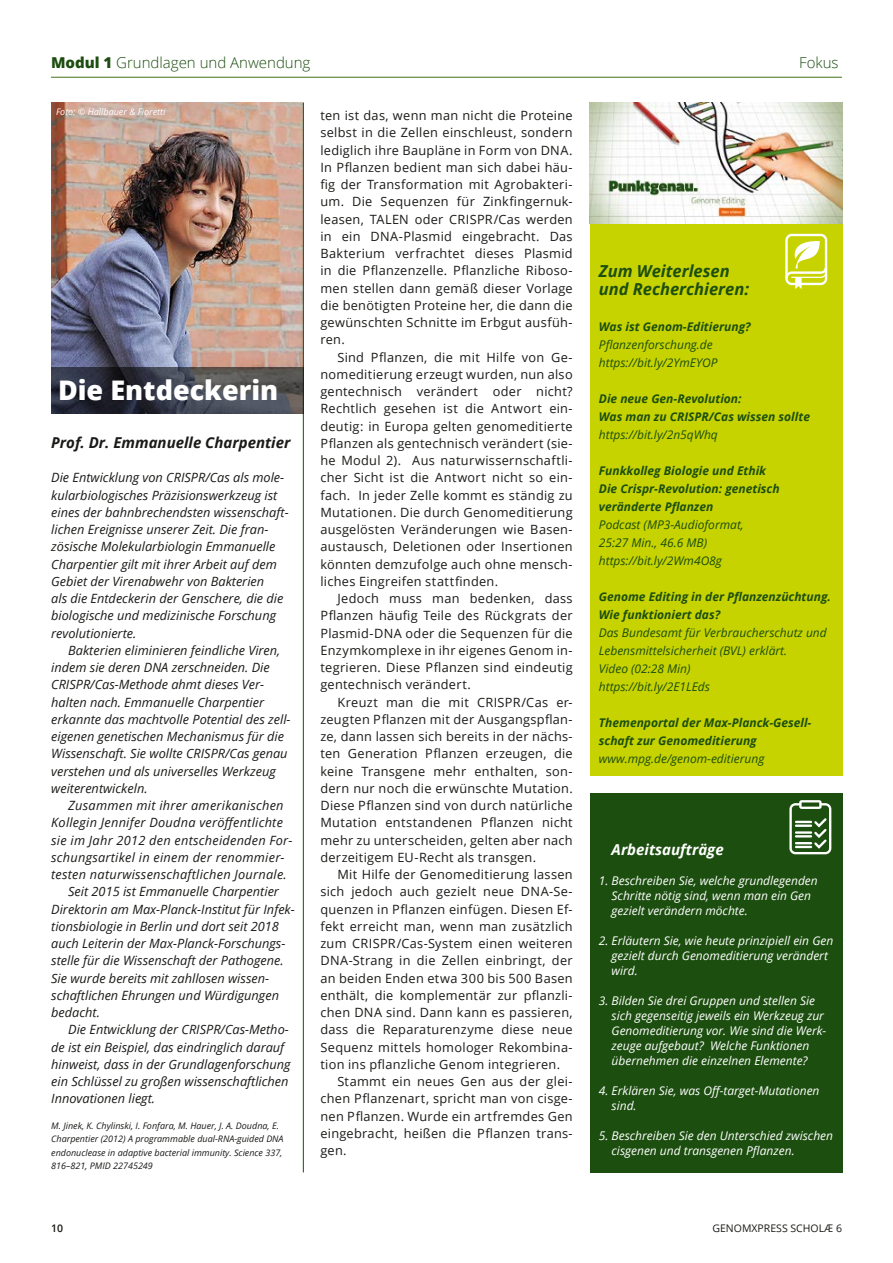
<style>
.page{position:relative;width:893px;height:1263px;background:#fff}
.page>*{position:absolute;margin:0;border:0;box-sizing:border-box;transform-origin:0 0}
.t1{font:800 27px "Open Sans";color:#fff}
.t2{font:italic 700 16.5px/18px "Open Sans";color:#1c4e0f}
.t3{font:300 15px "Open Sans";color:#1c4e0f}
.t4{font:italic 700 15px "Open Sans";color:#1a1a18}
.t5{font:italic 700 15px "Open Sans";color:#fff}
.t6{font:12.75px/17.2px "Open Sans";letter-spacing:.025em;color:#1a1a18;text-align:justify}
.t7{font:italic 12.75px/17.2px "Open Sans";color:#1a1a18}
.t8{font:italic 12.75px "Open Sans";letter-spacing:.02em;color:#1a1a18}
.t9{font:italic 12px/15px "Open Sans";color:#fff}
.t10{font:italic 12px/18px "Open Sans";color:#1c4e0f}
.t11{font:italic 700 12px/18px "Open Sans";color:#1c4e0f}
.t12{font:10.5px "Open Sans";color:#1a1a18}
.t13{font:600 10.5px "Open Sans";color:#1a1a18}
.t14{font:italic 9px/13.5px "Open Sans";color:#1a1a18}
.t15{font:italic 9px "Open Sans";color:#fff}
.s1{font-weight:800}
</style>
<div class="page">
<hr style="left:51px;top:77px;width:791px;height:1px;background:#457217">
<div style="left:590px;top:793px;width:252px;height:379px;background:#1c4e0f"></div>
<svg style="left:789px;top:800px;width:42px;height:54px"></svg>
<div style="left:590px;top:224px;width:252px;height:552px;background:#c7d300"></div>
<svg style="left:785px;top:234px;width:42px;height:55px"></svg>
<img style="left:590px;top:103px;width:252px;height:121px">
<img style="left:51px;top:103px;width:252px;height:264px">
<hr style="left:303px;top:103px;width:1px;height:1069px;background:#1c4e0f">
<svg style="left:51px;top:367px;width:252px;height:46px;background:#3d3f48"></svg>
<p class="t3" style="left:51px;top:53px;width:261px"><span class="s1">Modul 1</span> Grundlagen und Anwendung</p>
<p class="t3" style="left:799px;top:53px;width:41px">Fokus</p>
<p class="t6" style="left:320px;top:106px;width:254px">ten ist das, wenn man nicht die Proteine selbst in die Zellen einschleust, sondern lediglich ihre Baupläne in Form von DNA.<br>In Pflanzen bedient man sich dabei häu&shy;fig der Transformation mit Agrobakteri&shy;um. Die Sequenzen für Zinkfingernuk&shy;leasen, TALEN oder CRISPR/Cas werden in ein DNA-Plasmid eingebracht. Das Bakterium verfrachtet dieses Plasmid in die Pflanzenzelle. Pflanzliche Riboso&shy;men stellen dann gemäß dieser Vorlage die benötigten Proteine her, die dann die gewünschten Schnitte im Erbgut ausfüh&shy;ren.</p>
<p class="t6" style="left:320px;top:348px;width:254px;text-indent:17px">Sind Pflanzen, die mit Hilfe von Ge&shy;nomeditierung erzeugt wurden, nun also gentechnisch verändert oder nicht?<br>Rechtlich gesehen ist die Antwort ein&shy;deutig: in Europa gelten genomeditierte Pflanzen als gentechnisch verändert (sie&shy;he Modul 2). Aus naturwissernschaftli&shy;cher Sicht ist die Antwort nicht so ein&shy;fach. In jeder Zelle kommt es ständig zu Mutationen. Die durch Genomeditierung ausgelösten Veränderungen wie Basen&shy;austausch, Deletionen oder Insertionen könnten demzufolge auch ohne mensch&shy;liches Eingreifen stattfinden.</p>
<p class="t6" style="left:320px;top:589px;width:254px;text-indent:17px">Jedoch muss man bedenken, dass Pflanzen häufig Teile des Rückgrats der Plasmid-DNA oder die Sequenzen für die Enzymkomplexe in ihr eigenes Genom in&shy;tegrieren. Diese Pflanzen sind eindeutig gentechnisch verändert.</p>
<p class="t6" style="left:320px;top:693px;width:254px;text-indent:17px">Kreuzt man die mit CRISPR/Cas er&shy;zeugten Pflanzen mit der Ausgangspflan&shy;ze, dann lassen sich bereits in der nächs&shy;ten Generation Pflanzen erzeugen, die keine Transgene mehr enthalten, son&shy;dern nur noch die erwünschte Mutation.<br>Diese Pflanzen sind von durch natürliche Mutation entstandenen Pflanzen nicht mehr zu unterscheiden, gelten aber nach derzeitigem EU-Recht als transgen.</p>
<p class="t6" style="left:337px;top:865px;width:237px">Mit Hilfe der Genomeditierung lassen</p>
<p class="t6" style="left:320px;top:883px;width:254px">sich jedoch auch gezielt neue DNA-Se-</p>
<p class="t6" style="left:320px;top:900px;width:254px">quenzen in Pflanzen einfügen. Diesen Ef-</p>
<p class="t6" style="left:320px;top:917px;width:254px">fekt erreicht man, wenn man zusätzlich</p>
<p class="t6" style="left:320px;top:934px;width:254px">zum CRISPR/Cas-System einen weiteren</p>
<p class="t6" style="left:320px;top:952px;width:254px">DNA-Strang in die Zellen einbringt, der</p>
<p class="t6" style="left:320px;top:969px;width:254px">an beiden Enden etwa 300 bis 500 Basen</p>
<p class="t6" style="left:320px;top:986px;width:254px">enthält, die komplementär zur pflanzli-</p>
<p class="t6" style="left:320px;top:1003px;width:254px">chen DNA sind. Dann kann es passieren,</p>
<p class="t6" style="left:320px;top:1021px;width:254px">dass die Reparaturenzyme diese neue</p>
<p class="t6" style="left:320px;top:1038px;width:254px">Sequenz mittels homologer Rekombina-</p>
<p class="t6" style="left:320px;top:1055px;width:241px">tion ins pflanzliche Genom integrieren.</p>
<p class="t6" style="left:337px;top:1072px;width:237px">Stammt ein neues Gen aus der glei-</p>
<p class="t6" style="left:320px;top:1090px;width:254px">chen Pflanzenart, spricht man von cisge-</p>
<p class="t6" style="left:320px;top:1107px;width:254px">nen Pflanzen. Wurde ein artfremdes Gen</p>
<p class="t6" style="left:320px;top:1124px;width:254px">eingebracht, heißen die Pflanzen trans-</p>
<p class="t6" style="left:320px;top:1141px;width:28px">gen.</p>
<p class="t15" style="left:56px;top:105px;width:111px">Foto: © Hallbauer &amp; Fioretti</p>
<p class="t2" style="left:599px;top:261px;width:152px">Zum Weiterlesen und Recherchieren:</p>
<p class="t11" style="left:599px;top:317px;width:153px">Was ist Genom-Editierung?</p>
<p class="t10" style="left:599px;top:335px;width:120px">Pflanzenforschung.de https://bit.ly/2YmEYOP</p>
<p class="t11" style="left:599px;top:389px;width:213px">Die neue Gen-Revolution:<br>Was man zu CRISPR/Cas wissen sollte</p>
<p class="t10" style="left:599px;top:425px;width:121px">https://bit.ly/2n5qWhq</p>
<p class="t11" style="left:599px;top:461px;width:182px">Funkkolleg Biologie und Ethik<br>Die Crispr-Revolution: genetisch veränderte Pflanzen</p>
<p class="t10" style="left:599px;top:515px;width:146px">Podcast (MP3-Audioformat,<br>25:27 Min., 46.6 MB) https://bit.ly/2Wm4O8g</p>
<p class="t11" style="left:599px;top:587px;width:234px">Genome Editing in der Pflanzenzüchtung.<br>Wie funktioniert das?</p>
<p class="t10" style="left:599px;top:623px;width:229px">Das Bundesamt für Verbraucherschutz und<br>Lebensmittelsicherheit (BVL) erklärt.<br>Video (02:28 Min)<br>https://bit.ly/2E1LEds</p>
<p class="t11" style="left:599px;top:713px;width:214px">Themenportal der Max-Planck-Gesell&shy;schaft zur Genomeditierung</p>
<p class="t10" style="left:599px;top:749px;width:167px">www.mpg.de/genom-editierung</p>
<h1 class="t1" style="left:58px;top:370px;width:222px">Die Entdeckerin</h1>
<p class="t4" style="left:51px;top:432px;width:241px">Prof. Dr. Emmanuelle Charpentier</p>
<p class="t7" style="left:51px;top:469px;width:239px">Die Entwicklung von CRISPR/Cas als mole&shy;kularbiologisches Präzisionswerkzeug ist eines der bahnbrechendsten wissenschaft&shy;lichen Ereignisse unserer Zeit. Die fran&shy;zösische Molekularbiologin Emmanuelle Charpentier gilt mit ihrer Arbeit auf dem Gebiet der Virenabwehr von Bakterien<br>als die Entdeckerin der Genschere, die die biologische und medizinische Forschung revolutionierte.</p>
<p class="t7" style="left:51px;top:641px;width:241px;text-indent:17px">Bakterien eliminieren feindliche Viren, indem sie deren DNA zerschneiden. Die CRISPR/Cas-Methode ahmt dieses Ver&shy;halten nach. Emmanuelle Charpentier erkannte das machtvolle Potential des zell&shy;eigenen genetischen Mechanismus für die Wissenschaft. Sie wollte CRISPR/Cas genau verstehen und als universelles Werkzeug weiterentwickeln.</p>
<p class="t8" style="left:68px;top:797px;width:217px">Zusammen mit ihrer amerikanischen</p>
<p class="t8" style="left:51px;top:814px;width:233px">Kollegin Jennifer Doudna veröffentlichte</p>
<p class="t8" style="left:51px;top:831px;width:243px">sie im Jahr 2012 den entscheidenden For-</p>
<p class="t8" style="left:51px;top:848px;width:235px">schungsartikel in einem der renommier-</p>
<p class="t8" style="left:51px;top:866px;width:237px">testen naturwissenschaftlichen Journale.</p>
<p class="t7" style="left:68px;top:883px;width:212px">Seit 2015 ist Emmanuelle Charpentier</p>
<p class="t7" style="left:51px;top:900px;width:245px">Direktorin am Max-Planck-Institut für Infek-</p>
<p class="t7" style="left:51px;top:917px;width:229px">tionsbiologie in Berlin und dort seit 2018</p>
<p class="t7" style="left:51px;top:934px;width:236px">auch Leiterin der Max-Planck-Forschungs-</p>
<p class="t7" style="left:51px;top:952px;width:234px">stelle für die Wissenschaft der Pathogene.</p>
<p class="t7" style="left:51px;top:969px;width:219px">Sie wurde bereits mit zahllosen wissen-</p>
<p class="t7" style="left:51px;top:986px;width:229px">schaftlichen Ehrungen und Würdigungen</p>
<p class="t7" style="left:51px;top:1003px;width:50px">bedacht.</p>
<p class="t7" style="left:68px;top:1021px;width:222px">Die Entwicklung der CRISPR/Cas-Metho-</p>
<p class="t7" style="left:51px;top:1038px;width:235px">de ist ein Beispiel, das eindringlich darauf</p>
<p class="t7" style="left:51px;top:1055px;width:241px">hinweist, dass in der Grundlagenforschung</p>
<p class="t7" style="left:51px;top:1072px;width:239px">ein Schlüssel zu großen wissenschaftlichen</p>
<p class="t7" style="left:51px;top:1090px;width:105px">Innovationen liegt.</p>
<p class="t14" style="left:51px;top:1119px;width:234px">M. Jinek, K. Chylinski, I. Fonfara, M. Hauer, J. A. Doudna, E.<br>Charpentier (2012) A programmable dual-RNA-guided DNA endonuclease in adaptive bacterial immunity. Science 337, 816–821, PMID 22745249</p>
<p class="t5" style="left:612px;top:839px;width:114px">Arbeitsaufträge</p>
<p class="t9" style="left:612px;top:873px;width:208px;text-indent:-13px">1. Beschreiben Sie, welche grundlegenden<br>Schritte nötig sind, wenn man ein Gen gezielt verändern möchte.</p>
<p class="t9" style="left:612px;top:933px;width:223px;text-indent:-13px">2. Erläutern Sie, wie heute prinzipiell ein Gen gezielt durch Genomeditierung verändert wird.</p>
<p class="t9" style="left:612px;top:993px;width:216px;text-indent:-13px">3. Bilden Sie drei Gruppen und stellen Sie sich gegenseitig jeweils ein Werkzeug zur Genomeditierung vor. Wie sind die Werk&shy;zeuge aufgebaut? Welche Funktionen übernehmen die einzelnen Elemente?</p>
<p class="t9" style="left:612px;top:1083px;width:209px;text-indent:-13px">4. Erklären Sie, was Off-target-Mutationen sind.</p>
<p class="t9" style="left:612px;top:1128px;width:223px;text-indent:-13px">5. Beschreiben Sie den Unterschied zwischen cisgenen und transgenen Pflanzen.</p>
<p class="t13" style="left:51px;top:1221px;width:13px">10</p>
<p class="t12" style="left:712px;top:1221px;width:131px">GENOMXPRESS SCHOLÆ 6</p>
</div>
